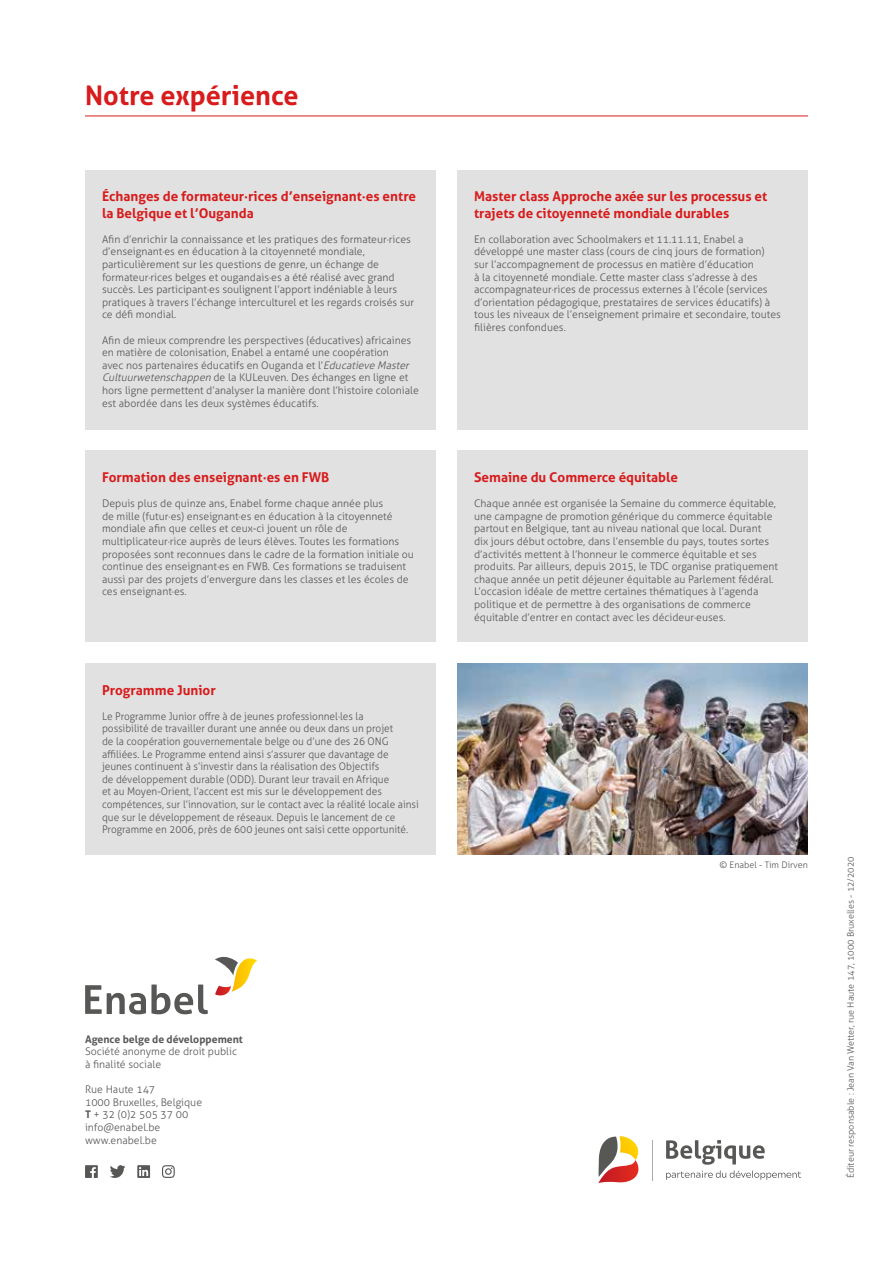
<style>
.page{position:relative;width:893px;height:1263px;background:#fff}
.page>*{position:absolute;margin:0;border:0;box-sizing:border-box;transform-origin:0 0}
.t1{font:700 27px "Aller";color:#d81b1c}
.t2{font:700 13.5px/16.2px "Aller";color:#d81b1c}
.t3{font:300 10.5px/12.6px "Aller";color:#575756}
.t4{font:300 10.5px/12.6px "Aller";color:#575756;scale:.96 1}
.t5{font:700 10.5px "Aller";color:#575756}
.t6{font:300 9px "Aller";color:#575756}
.s1{font-style:italic}
.s2{font-weight:700}
</style>
<div class="page">
<hr style="left:85px;top:116px;width:723px;height:1px;background:#d81b1c">
<div style="left:85px;top:170px;width:351px;height:259px;background:#e1e1e1"></div>
<div style="left:85px;top:451px;width:351px;height:191px;background:#e1e1e1"></div>
<div style="left:85px;top:663px;width:351px;height:192px;background:#e1e1e1"></div>
<div style="left:457px;top:170px;width:351px;height:259px;background:#e1e1e1"></div>
<div style="left:457px;top:451px;width:351px;height:191px;background:#e1e1e1"></div>
<img style="left:457px;top:663px;width:351px;height:192px">
<svg style="left:85px;top:984px;width:123px;height:30px"></svg>
<svg style="left:215px;top:956px;width:42px;height:40px"></svg>
<svg style="left:666px;top:1140px;width:135px;height:40px"></svg>
<hr style="left:652px;top:1140px;width:1px;height:40px;background:#a9a9aa">
<svg style="left:598px;top:1136px;width:41px;height:47px"></svg>
<div style="left:85px;top:1165px;width:13px;height:13px;background:#575756"></div>
<svg style="left:90px;top:1167px;width:6px;height:11px"></svg>
<svg style="left:110px;top:1165px;width:15px;height:13px"></svg>
<div style="left:137px;top:1165px;width:13px;height:13px;background:#575756"></div>
<svg style="left:139px;top:1167px;width:9px;height:9px"></svg>
<svg style="left:162px;top:1165px;width:13px;height:13px"></svg>
<h1 class="t1" style="left:85px;top:79px;width:215px">Notre expérience</h1>
<p class="t2" style="left:102px;top:188px;width:316px">Échanges de formateur·rices d’enseignant·es entre la Belgique et l’Ouganda</p>
<p class="t3" style="left:102px;top:233px;width:314px">Afin d’enrichir la connaissance et les pratiques des formateur·rices d’enseignant·es en éducation à la citoyenneté mondiale, particulièrement sur les questions de genre, un échange de formateur·rices belges et ougandais·es a été réalisé avec grand succès. Les participant·es soulignent l’apport indéniable à leurs pratiques à travers l’échange interculturel et les regards croisés sur ce défi mondial.</p>
<p class="t3" style="left:102px;top:333px;width:318px">Afin de mieux comprendre les perspectives (éducatives) africaines en matière de colonisation, Enabel a entamé une coopération<br>avec nos partenaires éducatifs en Ouganda et l’<span class="s1">Educatieve Master Cultuurwetenschappen</span> de la KULeuven. Des échanges en ligne et hors ligne permettent d’analyser la manière dont l’histoire coloniale est abordée dans les deux systèmes éducatifs.</p>
<p class="t2" style="left:102px;top:469px;width:229px">Formation des enseignant·es en FWB</p>
<p class="t3" style="left:102px;top:497px;width:313px">Depuis plus de quinze ans, Enabel forme chaque année plus<br>de mille (futur·es) enseignant·es en éducation à la citoyenneté mondiale afin que celles et ceux-ci jouent un rôle de multiplicateur·rice auprès de leurs élèves. Toutes les formations proposées sont reconnues dans le cadre de la formation initiale ou continue des enseignant·es en FWB. Ces formations se traduisent aussi par des projets d’envergure dans les classes et les écoles de ces enseignant·es.</p>
<p class="t2" style="left:102px;top:682px;width:115px">Programme Junior</p>
<p class="t4" style="left:102px;top:710px;width:332px">Le Programme Junior offre à de jeunes professionnel·les la<br>possibilité de travailler durant une année ou deux dans un projet<br>de la coopération gouvernementale belge ou d’une des 26 ONG affiliées. Le Programme entend ainsi s’assurer que davantage de jeunes continuent à s’investir dans la réalisation des Objectifs<br>de développement durable (ODD). Durant leur travail en Afrique<br>et au Moyen-Orient, l’accent est mis sur le développement des compétences, sur l’innovation, sur le contact avec la réalité locale ainsi que sur le développement de réseaux. Depuis le lancement de ce Programme en 2006, près de 600 jeunes ont saisi cette opportunité.</p>
<p class="t5" style="left:85px;top:1032px;width:159px">Agence belge de développement</p>
<p class="t3" style="left:85px;top:1045px;width:154px">Société anonyme de droit public à finalité sociale</p>
<p class="t3" style="left:85px;top:1083px;width:119px">Rue Haute 147<br>1000 Bruxelles, Belgique<br><span class="s2">T</span> + 32 (0)2 505 37 00 info@enabel.be www.enabel.be</p>
<p class="t2" style="left:474px;top:188px;width:295px">Master class Approche axée sur les processus et trajets de citoyenneté mondiale durables</p>
<p class="t3" style="left:474px;top:233px;width:308px">En collaboration avec Schoolmakers et 11.11.11, Enabel a développé une master class (cours de cinq jours de formation) sur l’accompagnement de processus en matière d’éducation<br>à la citoyenneté mondiale. Cette master class s’adresse à des accompagnateur·rices de processus externes à l’école (services d’orientation pédagogique, prestataires de services éducatifs) à tous les niveaux de l’enseignement primaire et secondaire, toutes filières confondues.</p>
<p class="t2" style="left:474px;top:469px;width:206px">Semaine du Commerce équitable</p>
<p class="t3" style="left:474px;top:497px;width:305px">Chaque année est organisée la Semaine du commerce équitable, une campagne de promotion générique du commerce équitable partout en Belgique, tant au niveau national que local. Durant<br>dix jours début octobre, dans l’ensemble du pays, toutes sortes d’activités mettent à l’honneur le commerce équitable et ses produits. Par ailleurs, depuis 2015, le TDC organise pratiquement chaque année un petit déjeuner équitable au Parlement fédéral.<br>L’occasion idéale de mettre certaines thématiques à l’agenda politique et de permettre à des organisations de commerce équitable d’entrer en contact avec les décideur·euses.</p>
<p class="t6" style="left:720px;top:859px;width:90px">© Enabel - Tim Dirven</p>
<p class="t6" style="left:845px;top:1178px;width:323px;rotate:-90deg">Éditeur responsable : Jean Van Wetter, rue Haute 147, 1000 Bruxelles - 12/2020</p>
</div>
